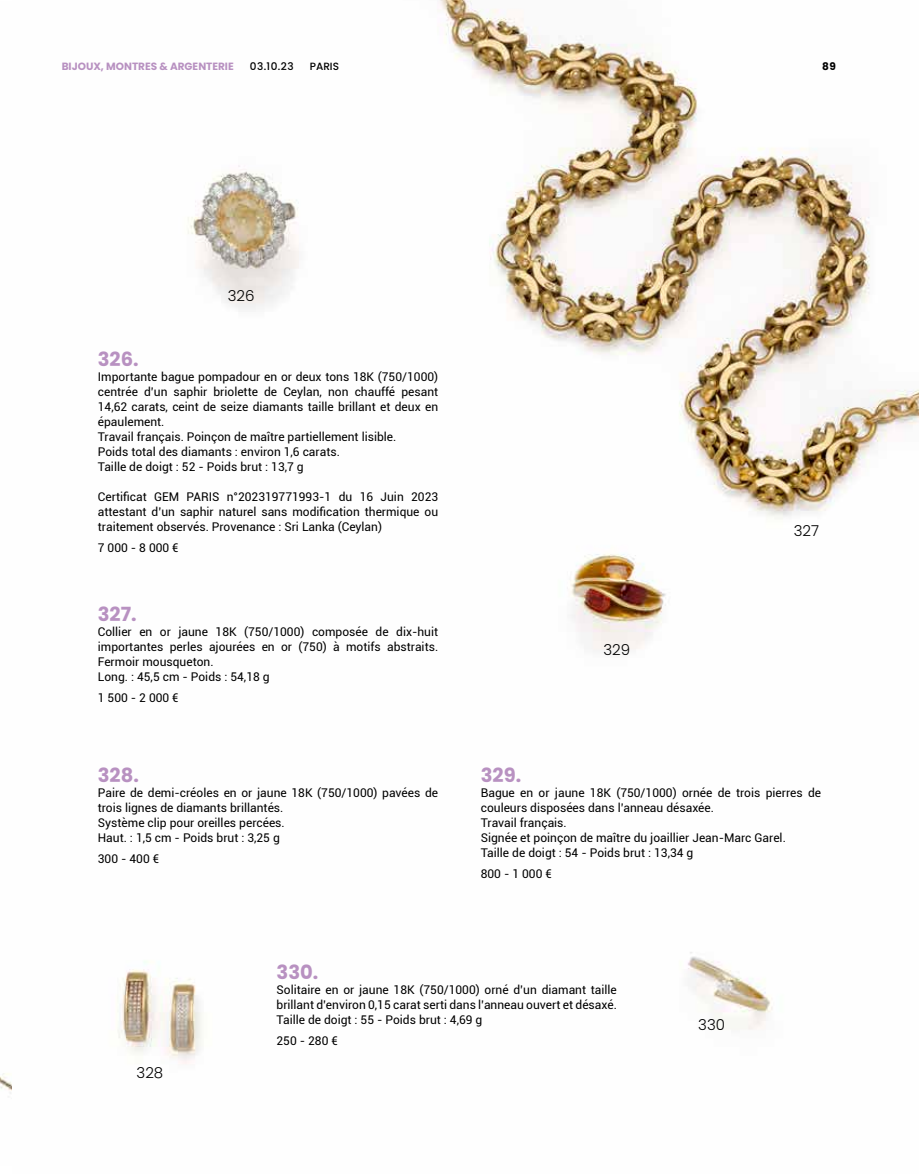
<style>
.page{position:relative;width:919px;height:1174px;background:#fff}
.page>*{position:absolute;margin:0;border:0;box-sizing:border-box;transform-origin:0 0}
.t1{font:700 19.5px "Poppins";color:#b891c1}
.t2{font:300 15px "Poppins";color:#000}
.t3{font:12px/15px "Roboto";color:#000}
.t4{font:700 10.5px "Poppins";color:#b891c1}
.t5{font:500 10.5px "Poppins";color:#000}
.t6{font:700 10.5px "Poppins";color:#000}
</style>
<div class="page">
<img style="left:0;top:1073px;width:12px;height:21px">
<img style="left:117px;top:0;width:801px;height:1064px">
<p class="t4" style="left:62px;top:60px;width:173px">BIJOUX, MONTRES &amp; ARGENTERIE</p>
<p class="t5" style="left:250px;top:60px;width:45px">03.10.23</p>
<p class="t5" style="left:310px;top:60px;width:31px">PARIS</p>
<p class="t6" style="left:822px;top:60px;width:15px">89</p>
<p class="t2" style="left:228px;top:287px;width:28px">326</p>
<h1 class="t1" style="left:98px;top:348px;width:42px">326.</h1>
<p class="t3" style="left:98px;top:369px;width:342px">Importante bague pompadour en or deux tons 18K (750/1000) centrée d’un saphir briolette de Ceylan, non chauffé pesant 14,62 carats, ceint de seize diamants taille brillant et deux en épaulement.<br>Travail français. Poinçon de maître partiellement lisible.<br>Poids total des diamants : environ 1,6 carats.<br>Taille de doigt : 52 - Poids brut : 13,7 g</p>
<p class="t3" style="left:98px;top:489px;width:342px;text-align:justify">Certificat GEM PARIS n°202319771993-1 du 16 Juin 2023 attestant d’un saphir naturel sans modification thermique ou traitement observés. Provenance : Sri Lanka (Ceylan)</p>
<p class="t3" style="left:98px;top:540px;width:82px">7 000 - 8 000 €</p>
<h1 class="t1" style="left:98px;top:603px;width:40px">327.</h1>
<p class="t3" style="left:98px;top:624px;width:342px">Collier en or jaune 18K (750/1000) composée de dix-huit importantes perles ajourées en or (750) à motifs abstraits.<br>Fermoir mousqueton.<br>Long. : 45,5 cm - Poids : 54,18 g</p>
<p class="t3" style="left:98px;top:690px;width:82px">1 500 - 2 000 €</p>
<h1 class="t1" style="left:98px;top:763px;width:43px">328.</h1>
<p class="t3" style="left:98px;top:784px;width:342px">Paire de demi-créoles en or jaune 18K (750/1000) pavées de trois lignes de diamants brillantés.<br>Système clip pour oreilles percées.<br>Haut. : 1,5 cm - Poids brut : 3,25 g</p>
<p class="t3" style="left:98px;top:850px;width:63px">300 - 400 €</p>
<p class="t2" style="left:603px;top:641px;width:28px">329</p>
<p class="t2" style="left:793px;top:522px;width:27px">327</p>
<h1 class="t1" style="left:480px;top:763px;width:42px">329.</h1>
<p class="t3" style="left:480px;top:784px;width:342px">Bague en or jaune 18K (750/1000) ornée de trois pierres de couleurs disposées dans l’anneau désaxée.<br>Travail français.<br>Signée et poinçon de maître du joaillier Jean-Marc Garel.<br>Taille de doigt : 54 - Poids brut : 13,34 g</p>
<p class="t3" style="left:480px;top:865px;width:73px">800 - 1 000 €</p>
<p class="t2" style="left:137px;top:1064px;width:28px">328</p>
<h1 class="t1" style="left:276px;top:960px;width:43px">330.</h1>
<p class="t3" style="left:276px;top:981px;width:342px;text-align:justify">Solitaire en or jaune 18K (750/1000) orné d’un diamant taille brillant d’environ 0,15 carat serti dans l’anneau ouvert et désaxé.<br>Taille de doigt : 55 - Poids brut : 4,69 g</p>
<p class="t3" style="left:276px;top:1032px;width:63px">250 - 280 €</p>
<p class="t2" style="left:698px;top:1016px;width:28px">330</p>
</div>
